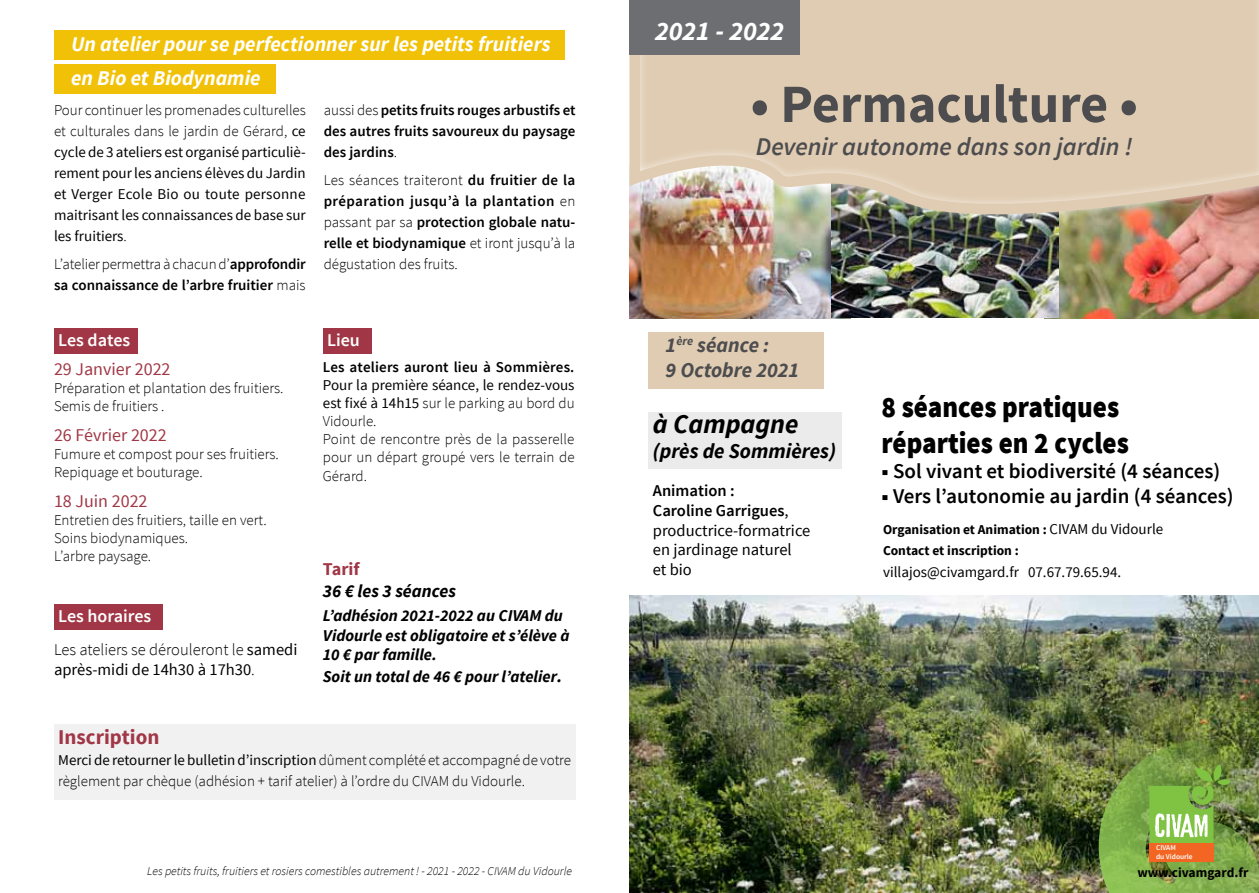
<style>
.page{position:relative;width:1259px;height:893px;background:#fff}
.page>*{position:absolute;margin:0;border:0;box-sizing:border-box;transform-origin:0 0}
.t1{font:700 54px "Source Sans Pro";color:#4d4d4f}
.t2{font:900 30px/36px "Source Sans Pro";color:#000;scale:.9 1}
.t3{font:italic 700 27px "Source Sans Pro";color:#fff}
.t4{font:italic 700 27px "Source Sans Pro";color:#000}
.t5{font:italic 600 25.5px "Source Sans Pro";color:#4d4d4f}
.t6{font:600 21px "Source Sans Pro";color:#000}
.t7{font:italic 700 21px/33.9px "Source Sans Pro";color:#fff}
.t8{font:italic 700 21px/25.2px "Source Sans Pro";color:#4d4d4f}
.t9{font:italic 700 21px "Source Sans Pro";color:#000}
.t10{font:700 21px "Source Sans Pro";color:#a13746}
.t11{font:18px "Source Sans Pro";color:#a13746}
.t12{font:600 18px "Source Sans Pro";color:#fff}
.t13{font:italic 700 18px "Source Sans Pro";color:#000}
.t14{font:700 18px "Source Sans Pro";color:#a13746}
.t15{font:16.5px/19.8px "Source Sans Pro";color:#000}
.t16{font:italic 700 16.5px/19.8px "Source Sans Pro";color:#000}
.t17{font:300 15px/18px "Source Sans Pro";color:#000}
.t18{font:600 15px/21px "Source Sans Pro";color:#000;text-align:justify}
.t19{font:15px/21px "Source Sans Pro";color:#000;text-align:justify}
.t20{font:700 13.5px/20.4px "Source Sans Pro";color:#000}
.t21{font:italic 300 12px "Source Sans Pro";color:#000}
.t22{font:600 7.35px/8.9px "Source Sans Pro";color:#fff}
.s1{font-weight:300}
.s2{font-weight:400}
.s3{font-size:18px}
.s4{font-weight:600}
.s5{font-weight:700}
.s6{font-weight:400;font-size:15px}
</style>
<div class="page">
<img style="left:1044px;top:247px;width:215px;height:72px">
<img style="left:629px;top:247px;width:221px;height:71px">
<img style="left:831px;top:247px;width:227px;height:70px">
<img style="left:629px;top:0;width:630px;height:247px">
<div style="left:629px;top:0;width:170px;height:55px;background:#6d6e71"></div>
<div style="left:648px;top:412px;width:194px;height:57px;background:#ebebec"></div>
<div style="left:648px;top:332px;width:176px;height:57px;background:#e0ccb2"></div>
<img style="left:629px;top:595px;width:630px;height:298px">
<img style="left:1086px;top:729px;width:173px;height:164px">
<div style="left:54px;top:328px;width:84px;height:26px;background:#a13746"></div>
<div style="left:54px;top:604px;width:108px;height:26px;background:#a13746"></div>
<div style="left:323px;top:328px;width:48px;height:26px;background:#a13746"></div>
<div style="left:54px;top:724px;width:521px;height:75px;background:#f1f1f2"></div>
<div style="left:54px;top:31px;width:510px;height:29px;background:#f1c107"></div>
<div style="left:54px;top:65px;width:221px;height:29px;background:#f1c107"></div>
<h3 class="t7" style="left:71px;top:27px;width:481px">Un atelier pour se perfectionner sur les petits fruitiers en Bio et Biodynamie</h3>
<p class="t19" style="left:54px;top:100px;width:253px"><span class="s1">Pour continuer les promenades culturelles et culturales dans le jardin de Gérard,</span> ce cycle de 3 ateliers est organisé particuliè&shy;rement pour les anciens élèves du Jardin et Verger Ecole Bio ou toute personne maitrisant les connaissances de base sur les fruitiers<span class="s1">.</span></p>
<p class="t18" style="left:54px;top:254px;width:253px"><span class="s1">L’atelier permettra à chacun d’</span>approfondir sa connaissance de l’arbre fruitier <span class="s1">mais</span></p>
<p class="t18" style="left:324px;top:100px;width:253px"><span class="s1">aussi des</span> petits fruits rouges arbustifs et des autres fruits savoureux du paysage des jardins<span class="s1">.</span></p>
<p class="t18" style="left:324px;top:170px;width:253px"><span class="s1">Les séances traiteront</span> du fruitier de la préparation jusqu’à la plantation <span class="s1">en passant par sa</span> protection globale natu&shy;relle et biodynamique <span class="s1">et iront jusqu’à la dégustation des fruits.</span></p>
<p class="t12" style="left:58px;top:328px;width:74px">Les dates</p>
<p class="t11" style="left:54px;top:358px;width:118px">29 Janvier 2022</p>
<p class="t17" style="left:54px;top:379px;width:231px">Préparation et plantation des fruitiers.<br>Semis de fruitiers .</p>
<p class="t11" style="left:54px;top:424px;width:114px">26 Février 2022</p>
<p class="t17" style="left:54px;top:445px;width:226px">Fumure et compost pour ses fruitiers.<br>Repiquage et bouturage.</p>
<p class="t11" style="left:54px;top:490px;width:95px">18 Juin 2022</p>
<p class="t17" style="left:54px;top:511px;width:214px">Entretien des fruitiers, taille en vert.<br>Soins biodynamiques.<br>L’arbre paysage.</p>
<p class="t12" style="left:58px;top:605px;width:95px">Les horaires</p>
<p class="t15" style="left:54px;top:640px;width:245px"><span class="s1">Les ateliers se dérouleront le</span> samedi après-midi de 14h30 à 17h30<span class="s1">.</span></p>
<p class="t12" style="left:327px;top:328px;width:34px">Lieu</p>
<p class="t18" style="left:323px;top:357px;width:253px">Les ateliers auront lieu à Sommières.</p>
<p class="t17" style="left:323px;top:377px;width:253px"><span class="s2">Pour la première séance, le rendez-vous est fixé à 14h15</span> sur le parking au bord du<br>Vidourle.<br>Point de rencontre près de la passerelle pour un départ groupé vers le terrain de<br>Gérard.</p>
<p class="t14" style="left:323px;top:557px;width:38px">Tarif</p>
<p class="t13" style="left:323px;top:579px;width:135px">36 € les 3 séances</p>
<p class="t16" style="left:323px;top:605px;width:248px">L’adhésion 2021-2022 au CIVAM du<br>Vidourle est obligatoire et s’élève à<br>10 € par famille.</p>
<p class="t16" style="left:323px;top:666px;width:241px">Soit un total de 46 € pour l’atelier<span class="s3">.</span></p>
<h3 class="t10" style="left:58px;top:724px;width:103px">Inscription</h3>
<p class="t17" style="left:58px;top:750px;width:514px;line-height:21px"><span class="s2">Merci de retourner le bulletin d’inscription</span> dûment complété et accompagné de votre règlement par chèque (adhésion + tarif atelier) à l’ordre du CIVAM du Vidourle.</p>
<p class="t21" style="left:147px;top:864px;width:426px">Les petits fruits, fruitiers et rosiers comestibles autrement ! - 2021 - 2022 - CIVAM du Vidourle</p>
<h3 class="t3" style="left:655px;top:13px;width:131px">2021 - 2022</h3>
<h1 class="t1" style="left:750px;top:69px;width:389px">• Permaculture •</h1>
<h3 class="t5" style="left:756px;top:131px;width:378px">Devenir autonome dans son jardin !</h3>
<h3 class="t8" style="left:665px;top:332px;width:135px">1<sup>ère</sup> séance :<br>9 Octobre 2021</h3>
<h3 class="t4" style="left:653px;top:407px;width:147px">à Campagne</h3>
<h3 class="t9" style="left:653px;top:438px;width:185px">(près de Sommières)</h3>
<p class="t15" style="left:653px;top:481px;width:159px"><span class="s4">Animation :<br>Caroline Garrigues</span>, productrice-formatrice en jardinage naturel<br>et bio</p>
<h2 class="t2" style="left:881px;top:390px;width:276px">8 séances pratiques réparties en 2 cycles</h2>
<h3 class="t6" style="left:881px;top:458px;width:340px"><span class="s5">■</span> Sol vivant et biodiversité (4 séances)</h3>
<h3 class="t6" style="left:881px;top:483px;width:354px"><span class="s5">■</span> Vers l’autonomie au jardin (4 séances)</h3>
<p class="t20" style="left:883px;top:520px;width:282px">Organisation et Animation : <span class="s6">CIVAM du Vidourle<br></span>Contact et inscription :</p>
<p class="t19" style="left:883px;top:562px;width:240px">villajos@civamgard.fr 07.67.79.65.94.</p>
<p class="t22" style="left:1156px;top:843px;width:38px">CIVAM<br>du Vidourle</p>
<p class="t20" style="left:1137px;top:863px;width:113px">www.civamgard.fr</p>
</div>
